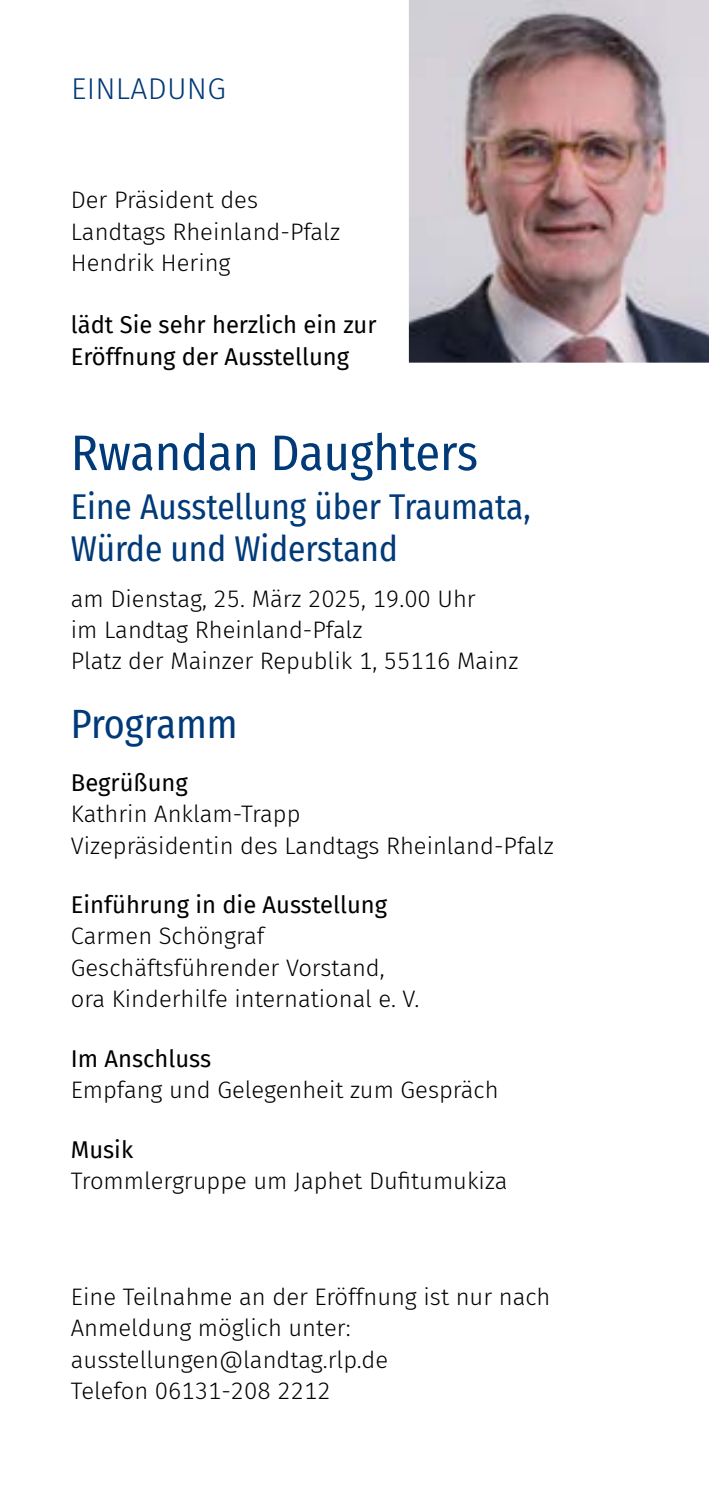
<style>
.page{position:relative;width:709px;height:1489px;background:#fff}
.page>*{position:absolute;margin:0;border:0;box-sizing:border-box;transform-origin:0 0}
.t1{font:50px "Fira Sans Condensed";color:#003a78}
.t2{font:40px "Fira Sans Condensed";color:#003a78}
.t3{font:35px/42px "Fira Sans Condensed";color:#003a78}
.t4{font:300 30px "Fira Sans";letter-spacing:.01em;color:#003a78}
.t5{font:300 23.75px/31.2px "Fira Sans";color:#000}
.t6{font:23.75px/31.2px "Fira Sans";color:#000}
.s1{font-weight:400}
</style>
<div class="page">
<img style="left:408px;top:0;width:301px;height:363px">
<p class="t4" style="left:71px;top:67px;width:156px">EINLADUNG</p>
<p class="t5" style="left:71px;top:184px;width:189px">Der Präsident des</p>
<p class="t5" style="left:71px;top:215px;width:271px">Landtags Rheinland-Pfalz</p>
<p class="t5" style="left:71px;top:247px;width:161px">Hendrik Hering</p>
<p class="t6" style="left:71px;top:309px;width:307px">lädt Sie sehr herzlich ein zur<br>Eröffnung der Ausstellung</p>
<p class="t1" style="left:71px;top:415px;width:409px">Rwandan Daughters</p>
<p class="t3" style="left:71px;top:485px;width:461px">Eine Ausstellung über Traumata,<br>Würde und Widerstand</p>
<p class="t5" style="left:71px;top:582px;width:449px">am Dienstag, 25. März 2025, 19.00 Uhr<br>im Landtag Rheinland-Pfalz<br>Platz der Mainzer Republik 1, 55116 Mainz</p>
<p class="t2" style="left:71px;top:694px;width:168px">Programm</p>
<p class="t6" style="left:71px;top:766px;width:118px">Begrüßung</p>
<p class="t5" style="left:71px;top:798px;width:484px">Kathrin Anklam-Trapp<br>Vizepräsidentin des Landtags Rheinland-Pfalz</p>
<p class="t5" style="left:71px;top:889px;width:350px"><span class="s1">Einführung in die Ausstellung<br></span>Carmen Schöngraf<br>Geschäftsführender Vorstand, ora Kinderhilfe international e. V.</p>
<p class="t5" style="left:71px;top:1042px;width:429px"><span class="s1">Im Anschluss<br></span>Empfang und Gelegenheit zum Gespräch</p>
<p class="t5" style="left:71px;top:1133px;width:438px"><span class="s1">Musik<br></span>Trommlergruppe um Japhet Dufitumukiza</p>
<p class="t5" style="left:71px;top:1280px;width:481px">Eine Teilnahme an der Eröffnung ist nur nach<br>Anmeldung möglich unter: ausstellungen@landtag.rlp.de<br>Telefon 06131-208 2212</p>
</div>
